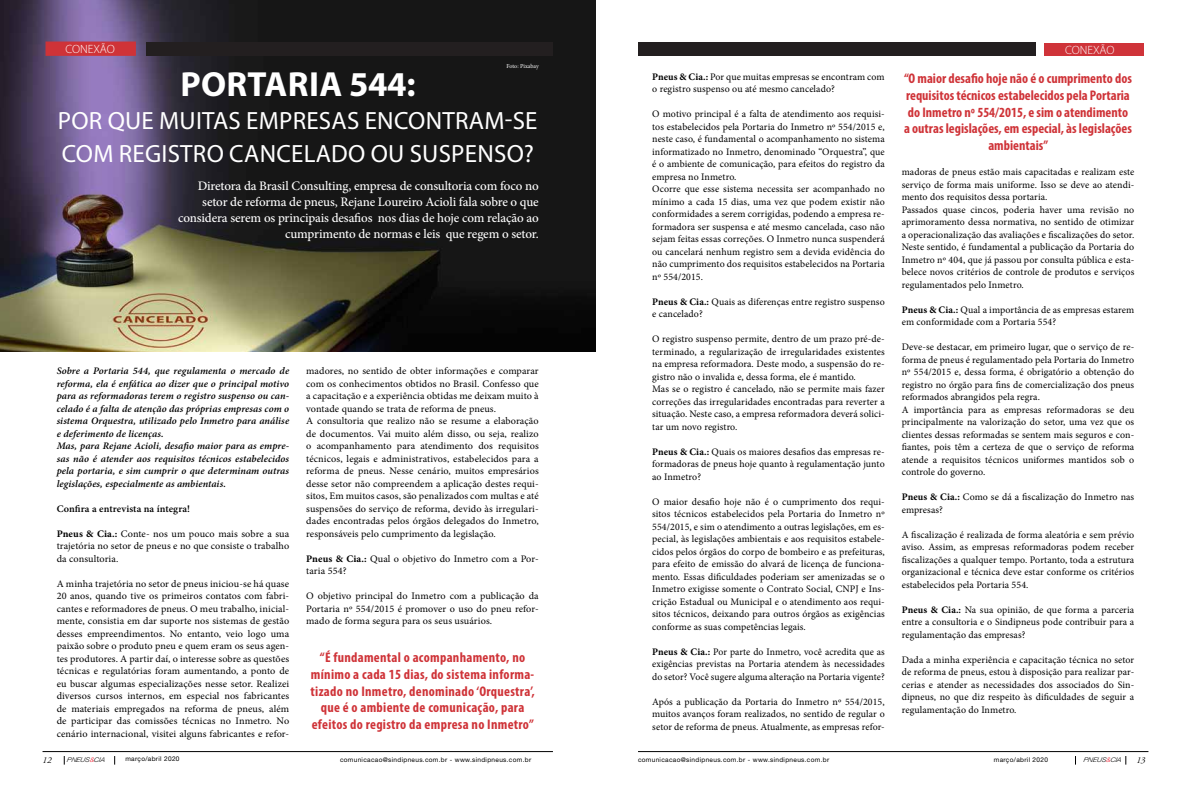
<style>
.page{position:relative;width:1191px;height:794px;background:#fff}
.page>*{position:absolute;margin:0;border:0;box-sizing:border-box;transform-origin:0 0}
.t1{font:700 35px "Myriad Pro";letter-spacing:.01em;color:#fff}
.t2{font:25px/33px "Myriad Pro";letter-spacing:.01em;color:#fff}
.t3{font:700 condensed 14px/16.8px "Myriad Pro";letter-spacing:.01em;color:#cf3338;text-align:center}
.t4{font:500 13px/16px "Minion Pro";letter-spacing:-.01em;color:#fff;text-align:right}
.t5{font:300 12px "Myriad Pro";color:#fff}
.t6{font:10px/12.5px "Minion Pro";letter-spacing:.01em;color:#000;text-align:justify}
.t7{font:italic 600 10px/12.5px "Minion Pro";letter-spacing:.005em;color:#000}
.t8{font:600 10px "Minion Pro";letter-spacing:.01em;color:#000}
.t9{font:italic 9px "Adobe Garamond Pro";color:#000}
.t10{font:6.5px "Helvetica Neue CE";letter-spacing:.05em;color:#000}
.t11{font:italic 300 6.5px "Helvetica Neue LT Pro";color:#000;scale:1.08 1}
.t12{font:6px "Minion Pro";letter-spacing:-.01em;color:#fff}
.s1{font-weight:700}
.s2{color:#ed1c2e}
</style>
<div class="page">
<hr style="left:43px;top:751px;width:510px;height:1px;background:#000">
<hr style="left:638px;top:751px;width:510px;height:1px;background:#000">
<img style="left:0;top:0;width:595px;height:351px">
<div style="left:1043px;top:44px;width:100px;height:12px;background:#cf3339"></div>
<div style="left:638px;top:43px;width:397px;height:12px;background:#231f20"></div>
<div style="left:146px;top:43px;width:407px;height:12px;background:#231f20"></div>
<div style="left:46px;top:42px;width:90px;height:14px;background:#cf3338;border:1px solid #cf3338"></div>
<p class="t5" style="left:66px;top:42px;width:51px">CONEXÃO</p>
<p class="t5" style="left:1053px;top:44px;width:45px">CENÁRIO</p>
<p class="t5" style="left:1065px;top:43px;width:51px">CONEXÃO</p>
<p class="t12" style="left:506px;top:62px;width:34px">Foto: Pixabay</p>
<h1 class="t1" style="left:180px;top:61px;width:236px">PORTARIA 544:</h1>
<h2 class="t2" style="left:58px;top:104px;width:481px">POR QUE MUITAS EMPRESAS ENCONTRAM-SE<br>COM REGISTRO CANCELADO OU SUSPENSO?</h2>
<p class="t4" style="left:178px;top:178px;width:362px">Diretora da Brasil Consulting, empresa de consultoria com foco no setor de reforma de pneus, Rejane Loureiro Acioli fala sobre o que considera serem os principais desafios nos dias de hoje com relação ao cumprimento de normas e leis que regem o setor.</p>
<p class="t7" style="left:57px;top:364px;width:234px">Sobre a Portaria 544, que regulamenta o mercado de reforma, ela é enfática ao dizer que o principal motivo para as reformadoras terem o registro suspenso ou can&shy;celado é a falta de atenção das próprias empresas com o sistema Orquestra, utilizado pelo Inmetro para análise e deferimento de licenças.<br>Mas, para Rejane Acioli, desafio maior para as empre&shy;sas não é atender aos requisitos técnicos estabelecidos pela portaria, e sim cumprir o que determinam outras legislações, especialmente as ambientais.</p>
<p class="t8" style="left:57px;top:501px;width:135px">Confira a entrevista na íntegra!</p>
<p class="t6" style="left:57px;top:527px;width:234px"><span class="s1">Pneus &amp; Cia.:</span> Conte- nos um pouco mais sobre a sua trajetória no setor de pneus e no que consiste o trabalho da consultoria.</p>
<p class="t6" style="left:57px;top:577px;width:234px">A minha trajetória no setor de pneus iniciou-se há quase 20 anos, quando tive os primeiros contatos com fabri&shy;cantes e reformadores de pneus. O meu trabalho, inicial&shy;mente, consistia em dar suporte nos sistemas de gestão desses empreendimentos. No entanto, veio logo uma paixão sobre o produto pneu e quem eram os seus agen&shy;tes produtores. A partir daí, o interesse sobre as questões técnicas e regulatórias foram aumentando, a ponto de eu buscar algumas especializações nesse setor. Realizei diversos cursos internos, em especial nos fabricantes de materiais empregados na reforma de pneus, além de participar das comissões técnicas no Inmetro. No cenário internacional, visitei alguns fabricantes e refor-</p>
<p class="t6" style="left:306px;top:364px;width:234px;text-align:left">madores, no sentido de obter informações e comparar com os conhecimentos obtidos no Brasil. Confesso que a capacitação e a experiência obtidas me deixam muito à vontade quando se trata de reforma de pneus.<br>A consultoria que realizo não se resume a elaboração de documentos. Vai muito além disso, ou seja, realizo o acompanhamento para atendimento dos requisitos técnicos, legais e administrativos, estabelecidos para a reforma de pneus. Nesse cenário, muitos empresários desse setor não compreendem a aplicação destes requi&shy;sitos, Em muitos casos, são penalizados com multas e até suspensões do serviço de reforma, devido às irregulari&shy;dades encontradas pelos órgãos delegados do Inmetro, responsáveis pelo cumprimento da legislação.</p>
<p class="t6" style="left:306px;top:552px;width:234px"><span class="s1">Pneus &amp; Cia.:</span> Qual o objetivo do Inmetro com a Por&shy;taria 554?</p>
<p class="t6" style="left:306px;top:589px;width:234px">O objetivo principal do Inmetro com a publicação da Portaria nº 554/2015 é promover o uso do pneu refor&shy;mado de forma segura para os seus usuários.</p>
<h3 class="t3" style="left:310px;top:648px;width:225px">“É fundamental o acompanhamento, no mínimo a cada 15 dias, do sistema informa&shy;tizado no Inmetro, denominado ‘Orquestra’, que é o ambiente de comunicação, para efeitos do registro da empresa no Inmetro”</h3>
<p class="t6" style="left:652px;top:70px;width:234px"><span class="s1">Pneus &amp; Cia.:</span> Por que muitas empresas se encontram com o registro suspenso ou até mesmo cancelado?</p>
<p class="t6" style="left:652px;top:108px;width:234px;text-align:left">O motivo principal é a falta de atendimento aos requisi&shy;tos estabelecidos pela Portaria do Inmetro nº 554/2015 e, neste caso, é fundamental o acompanhamento no sistema informatizado no Inmetro, denominado “Orquestra”, que é o ambiente de comunicação, para efeitos do registro da empresa no Inmetro.<br>Ocorre que esse sistema necessita ser acompanhado no mínimo a cada 15 dias, uma vez que podem existir não conformidades a serem corrigidas, podendo a empresa re&shy;formadora ser suspensa e até mesmo cancelada, caso não sejam feitas essas correções. O Inmetro nunca suspenderá ou cancelará nenhum registro sem a devida evidência do não cumprimento dos requisitos estabelecidos na Portaria nº 554/2015.</p>
<p class="t6" style="left:652px;top:295px;width:234px"><span class="s1">Pneus &amp; Cia.:</span> Quais as diferenças entre registro suspenso e cancelado?</p>
<p class="t6" style="left:652px;top:333px;width:234px;text-align:left">O registro suspenso permite, dentro de um prazo pré-de&shy;terminado, a regularização de irregularidades existentes na empresa reformadora. Deste modo, a suspensão do re&shy;gistro não o invalida e, dessa forma, ele é mantido.<br>Mas se o registro é cancelado, não se permite mais fazer correções das irregularidades encontradas para reverter a situação. Neste caso, a empresa reformadora deverá solici&shy;tar um novo registro.</p>
<p class="t6" style="left:652px;top:445px;width:234px"><span class="s1">Pneus &amp; Cia.:</span> Quais os maiores desafios das empresas re&shy;formadoras de pneus hoje quanto à regulamentação junto ao Inmetro?</p>
<p class="t6" style="left:652px;top:495px;width:234px">O maior desafio hoje não é o cumprimento dos requi&shy;sitos técnicos estabelecidos pela Portaria do Inmetro nº 554/2015, e sim o atendimento a outras legislações, em es&shy;pecial, às legislações ambientais e aos requisitos estabele&shy;cidos pelos órgãos do corpo de bombeiro e as prefeituras, para efeito de emissão do alvará de licença de funciona&shy;mento. Essas dificuldades poderiam ser amenizadas se o Inmetro exigisse somente o Contrato Social, CNPJ e Ins&shy;crição Estadual ou Municipal e o atendimento aos requi&shy;sitos técnicos, deixando para outros órgãos as exigências conforme as suas competências legais.</p>
<p class="t6" style="left:652px;top:645px;width:234px"><span class="s1">Pneus &amp; Cia.:</span> Por parte do Inmetro, você acredita que as exigências previstas na Portaria atendem às necessidades do setor? Você sugere alguma alteração na Portaria vigente?</p>
<p class="t6" style="left:652px;top:695px;width:234px">Após a publicação da Portaria do Inmetro nº 554/2015, muitos avanços foram realizados, no sentido de regular o setor de reforma de pneus. Atualmente, as empresas refor-</p>
<h3 class="t3" style="left:904px;top:70px;width:229px">“O maior desafio hoje não é o cumprimento dos requisitos técnicos estabelecidos pela Portaria do Inmetro nº 554/2015, e sim o atendimento a outras legislações, em especial, às legislações ambientais”</h3>
<p class="t6" style="left:901px;top:166px;width:234px;text-align:left">madoras de pneus estão mais capacitadas e realizam este serviço de forma mais uniforme. Isso se deve ao atendi&shy;mento dos requisitos dessa portaria.<br>Passados quase cincos, poderia haver uma revisão no aprimoramento dessa normativa, no sentido de otimizar a operacionalização das avaliações e fiscalizações do setor.<br>Neste sentido, é fundamental a publicação da Portaria do Inmetro nº 404, que já passou por consulta pública e esta&shy;belece novos critérios de controle de produtos e serviços regulamentados pelo Inmetro.</p>
<p class="t6" style="left:901px;top:303px;width:234px"><span class="s1">Pneus &amp; Cia.:</span> Qual a importância de as empresas estarem em conformidade com a Portaria 554?</p>
<p class="t6" style="left:901px;top:341px;width:234px;text-align:left">Deve-se destacar, em primeiro lugar, que o serviço de re&shy;forma de pneus é regulamentado pela Portaria do Inmetro nº 554/2015 e, dessa forma, é obrigatório a obtenção do registro no órgão para fins de comercialização dos pneus reformados abrangidos pela regra.<br>A importância para as empresas reformadoras se deu principalmente na valorização do setor, uma vez que os clientes dessas reformadas se sentem mais seguros e con&shy;fiantes, pois têm a certeza de que o serviço de reforma atende a requisitos técnicos uniformes mantidos sob o controle do governo.</p>
<p class="t6" style="left:901px;top:491px;width:234px"><span class="s1">Pneus &amp; Cia.:</span> Como se dá a fiscalização do Inmetro nas empresas?</p>
<p class="t6" style="left:901px;top:528px;width:234px">A fiscalização é realizada de forma aleatória e sem prévio aviso. Assim, as empresas reformadoras podem receber fiscalizações a qualquer tempo. Portanto, toda a estrutura organizacional e técnica deve estar conforme os critérios estabelecidos pela Portaria 554.</p>
<p class="t6" style="left:901px;top:603px;width:234px"><span class="s1">Pneus &amp; Cia.:</span> Na sua opinião, de que forma a parceria entre a consultoria e o Sindipneus pode contribuir para a regulamentação das empresas?</p>
<p class="t6" style="left:901px;top:653px;width:234px">Dada a minha experiência e capacitação técnica no setor de reforma de pneus, estou à disposição para realizar par&shy;cerias e atender as necessidades dos associados do Sin&shy;dipneus, no que diz respeito às dificuldades de seguir a regulamentação do Inmetro.</p>
<p class="t9" style="left:43px;top:754px;width:10px">12</p>
<p class="t11" style="left:67px;top:756px;width:37px">PNEUS<span class="s2">&amp;</span>CIA</p>
<p class="t10" style="left:125px;top:755px;width:56px">março/abril 2020</p>
<p class="t10" style="left:340px;top:755px;width:193px">comunicacao@sindipneus.com.br - www.sindipneus.com.br</p>
<p class="t10" style="left:638px;top:755px;width:193px">comunicacao@sindipneus.com.br - www.sindipneus.com.br</p>
<p class="t10" style="left:993px;top:755px;width:56px">março/abril 2020</p>
<p class="t11" style="left:1083px;top:756px;width:37px">PNEUS<span class="s2">&amp;</span>CIA</p>
<p class="t9" style="left:1136px;top:754px;width:10px">13</p>
</div>
